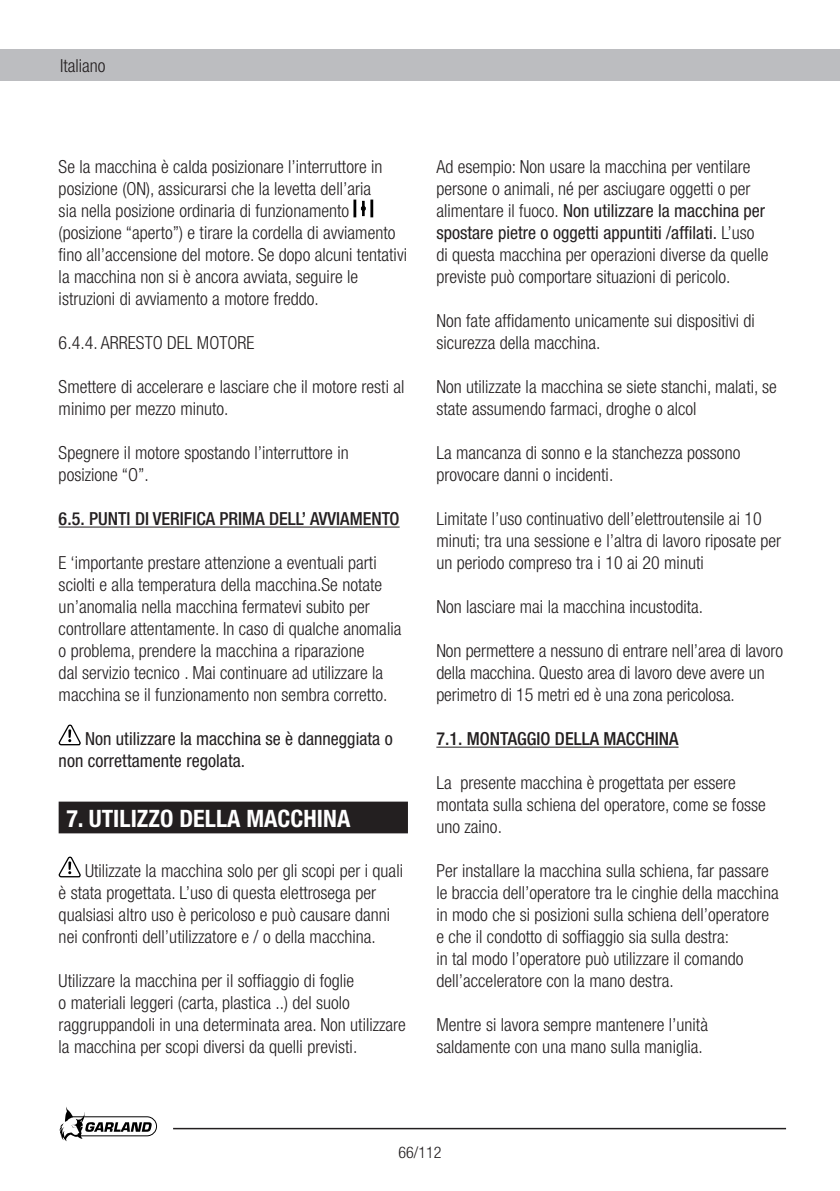
<style>
.page{position:relative;width:840px;height:1191px;background:#fff}
.page>*{position:absolute;margin:0;border:0;box-sizing:border-box;transform-origin:0 0}
.t1{font:700 condensed 24px "Helvetica Neue";color:#fff}
.t2{font:300 condensed 18px/22px "Helvetica Neue";color:#231f20}
.t3{font:500 condensed 18px "Helvetica Neue";color:#231f20}
.t4{font:condensed 18px/22px "Helvetica Neue";color:#231f20}
.t5{font:300 condensed 16px "Helvetica Neue";color:#231f20}
.s1{font-weight:400}
</style>
<div class="page">
<div style="left:0;top:50px;width:839px;height:31px;background:#bcbdc0"></div>
<svg style="left:59px;top:1107px;width:98px;height:34px"></svg>
<hr style="left:173px;top:1127px;width:612px;height:2px;background:#231f20">
<hr style="left:59px;top:526px;width:340px;height:1px;background:#231f20">
<div style="left:370px;top:200px;width:3px;height:17px;border:1px solid #000"></div>
<svg style="left:354px;top:200px;width:18px;height:17px"></svg>
<svg style="left:58px;top:725px;width:23px;height:21px"></svg>
<div style="left:60px;top:802px;width:347px;height:30px;background:#231f20"></div>
<div style="left:59px;top:801px;width:349px;height:32px;border:2px solid #231f20"></div>
<svg style="left:58px;top:857px;width:23px;height:21px"></svg>
<hr style="left:436px;top:746px;width:242px;height:1px;background:#231f20">
<p class="t2" style="left:60px;top:55px;width:47px">Italiano</p>
<p class="t2" style="left:59px;top:156px;width:349px">Se la macchina è calda posizionare l’interruttore in posizione (ON), assicurarsi che la levetta dell’aria<br>sia nella posizione ordinaria di funzionamento (posizione “aperto”) e tirare la cordella di avviamento fino all’accensione del motore. Se dopo alcuni tentativi la macchina non si è ancora avviata, seguire le istruzioni di avviamento a motore freddo.</p>
<p class="t2" style="left:59px;top:332px;width:197px">6.4.4. ARRESTO DEL MOTORE</p>
<p class="t2" style="left:59px;top:376px;width:347px">Smettere di accelerare e lasciare che il motore resti al minimo per mezzo minuto.</p>
<p class="t2" style="left:59px;top:442px;width:291px">Spegnere il motore spostando l’interruttore in posizione “O”.</p>
<p class="t3" style="left:59px;top:508px;width:342px">6.5. PUNTI DI VERIFICA PRIMA DELL’ AVVIAMENTO</p>
<p class="t2" style="left:59px;top:551px;width:344px">E ‘importante prestare attenzione a eventuali parti sciolti e alla temperatura della macchina.Se notate un’anomalia nella macchina fermatevi subito per controllare attentamente. In caso di qualche anomalia o problema, prendere la macchina a riparazione<br>dal servizio tecnico . Mai continuare ad utilizzare la macchina se il funzionamento non sembra corretto.</p>
<p class="t4" style="left:59px;top:728px;width:335px;text-indent:26px">Non utilizzare la macchina se è danneggiata o non correttamente regolata.</p>
<h1 class="t1" style="left:66px;top:803px;width:285px">7. UTILIZZO DELLA MACCHINA</h1>
<p class="t2" style="left:59px;top:860px;width:345px;text-indent:26px">Utilizzate la macchina solo per gli scopi per i quali è stata progettata. L’uso di questa elettrosega per qualsiasi altro uso è pericoloso e può causare danni nei confronti dell’utilizzatore e / o della macchina.</p>
<p class="t2" style="left:59px;top:970px;width:348px">Utilizzare la macchina per il soffiaggio di foglie<br>o materiali leggeri (carta, plastica ..) del suolo raggruppandoli in una determinata area. Non utilizzare la macchina per scopi diversi da quelli previsti.</p>
<p class="t2" style="left:436px;top:156px;width:333px">Ad esempio: Non usare la macchina per ventilare persone o animali, né per asciugare oggetti o per alimentare il fuoco. <span class="s1">Non utilizzare la macchina per spostare pietre o oggetti appuntiti /affilati.</span> L’uso di questa macchina per operazioni diverse da quelle previste può comportare situazioni di pericolo.</p>
<p class="t2" style="left:436px;top:310px;width:320px">Non fate affidamento unicamente sui dispositivi di sicurezza della macchina.</p>
<p class="t2" style="left:436px;top:376px;width:342px">Non utilizzate la macchina se siete stanchi, malati, se state assumendo farmaci, droghe o alcol</p>
<p class="t2" style="left:436px;top:442px;width:305px">La mancanza di sonno e la stanchezza possono provocare danni o incidenti.</p>
<p class="t2" style="left:436px;top:507px;width:346px">Limitate l’uso continuativo dell’elettroutensile ai 10 minuti; tra una sessione e l’altra di lavoro riposate per un periodo compreso tra i 10 ai 20 minuti</p>
<p class="t2" style="left:436px;top:595px;width:268px">Non lasciare mai la macchina incustodita.</p>
<p class="t2" style="left:436px;top:639px;width:348px">Non permettere a nessuno di entrare nell’area di lavoro della macchina. Questo area di lavoro deve avere un perimetro di 15 metri ed è una zona pericolosa.</p>
<p class="t3" style="left:436px;top:728px;width:243px">7.1. MONTAGGIO DELLA MACCHINA</p>
<p class="t2" style="left:436px;top:771px;width:331px">La presente macchina è progettata per essere montata sulla schiena del operatore, come se fosse uno zaino.</p>
<p class="t2" style="left:436px;top:859px;width:343px">Per installare la macchina sulla schiena, far passare le braccia dell’operatore tra le cinghie della macchina in modo che si posizioni sulla schiena dell’operatore e che il condotto di soffiaggio sia sulla destra:<br>in tal modo l’operatore può utilizzare il comando dell’acceleratore con la mano destra.</p>
<p class="t2" style="left:436px;top:1013px;width:273px">Mentre si lavora sempre mantenere l’unità saldamente con una mano sulla maniglia.</p>
<p class="t5" style="left:398px;top:1143px;width:45px">66/112</p>
</div>
